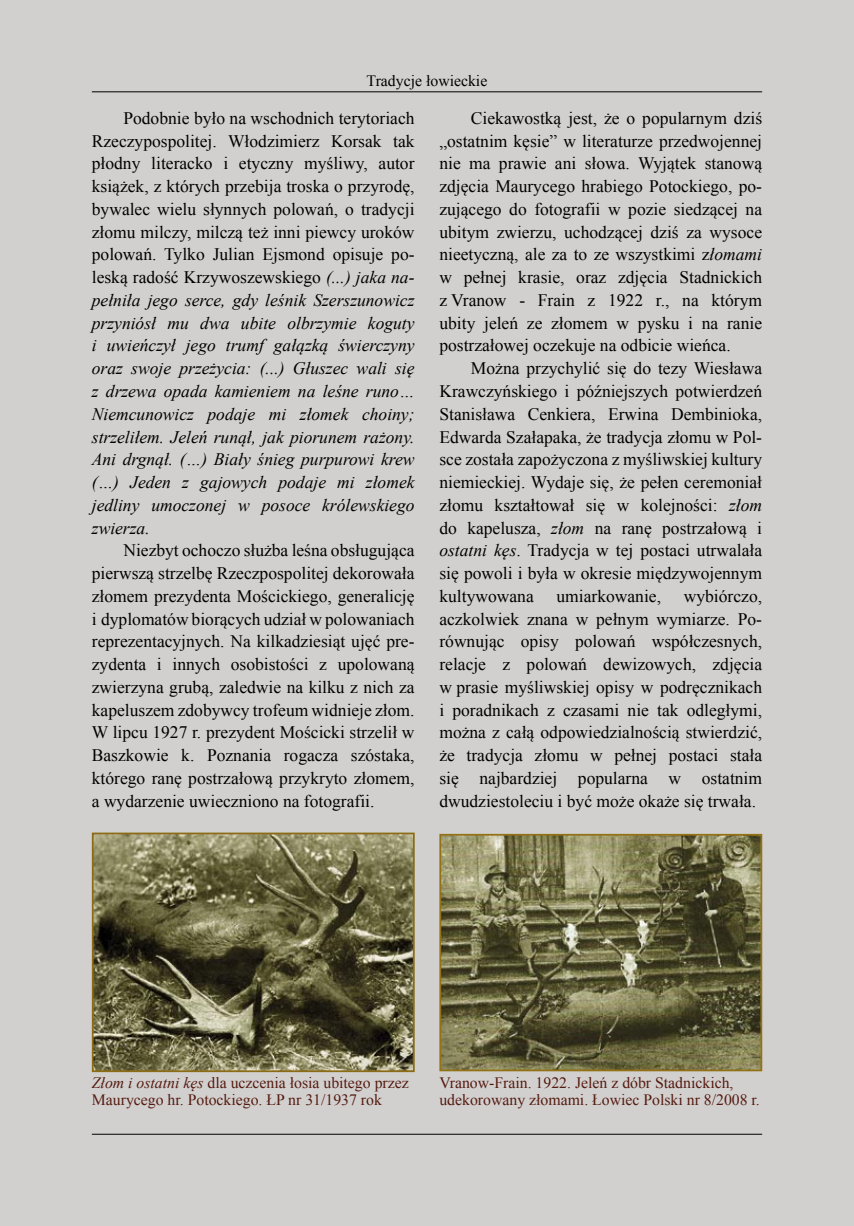
<style>
.page{position:relative;width:854px;height:1226px;background:#fff}
.page>*{position:absolute;margin:0;border:0;box-sizing:border-box;transform-origin:0 0}
.t1{font:17.5px/22.8px "Times New Roman";color:#000;text-align:justify}
.t2{font:italic 17.5px/22.8px "Times New Roman";color:#000;text-align:justify}
.t3{font:15.75px/17.5px "Times New Roman";color:#551b10}
.t4{font:15.75px "Times New Roman";color:#000}
.s1{font-style:normal}
.s2{font-style:italic}
</style>
<div class="page">
<div style="left:0;top:0;width:853px;height:1225px;background:#d2d0cf"></div>
<hr style="left:92px;top:91px;width:669px;height:1px;background:#000">
<img style="left:442px;top:836px;width:317px;height:232px">
<div style="left:439px;top:833px;width:323px;height:238px;border:2px solid #937116"></div>
<img style="left:95px;top:835px;width:316px;height:233px">
<div style="left:92px;top:832px;width:322px;height:239px;border:2px solid #8b6b15"></div>
<hr style="left:92px;top:1133px;width:669px;height:1px;background:#000">
<p class="t4" style="left:366px;top:70px;width:122px">Tradycje łowieckie</p>
<p class="t2" style="left:92px;top:106px;width:324px;text-indent:32px"><span class="s1">Podobnie było na wschodnich terytoriach Rzeczypospolitej. Włodzimierz Korsak tak płodny literacko i etyczny myśliwy, autor książek, z których przebija troska o przyrodę, bywalec wielu słynnych polowań, o tradycji złomu milczy, milczą też inni piewcy uroków polowań. Tylko Julian Ejsmond opisuje po&shy;leską radość Krzywoszewskiego</span> (...) jaka na&shy;pełniła jego serce, gdy leśnik Szerszunowicz przyniósł mu dwa ubite olbrzymie koguty i uwieńczył jego trumf gałązką świerczyny oraz swoje przeżycia: (...) Głuszec wali się z drzewa opada kamieniem na leśne runo… Niemcunowicz podaje mi złomek choiny; strzeliłem. Jeleń runął, jak piorunem rażony.<br>Ani drgnął. (…) Biały śnieg purpurowi krew (…) Jeden z gajowych podaje mi złomek jedliny umoczonej w posoce królewskiego zwierza.</p>
<p class="t1" style="left:92px;top:538px;width:324px;text-indent:32px">Niezbyt ochoczo służba leśna obsługująca pierwszą strzelbę Rzeczpospolitej dekorowała złomem prezydenta Mościckiego, generalicję i dyplomatów biorących udział w polowaniach reprezentacyjnych. Na kilkadziesiąt ujęć pre&shy;zydenta i innych osobistości z upolowaną zwierzyna grubą, zaledwie na kilku z nich za kapeluszem zdobywcy trofeum widnieje złom.<br>W lipcu 1927 r. prezydent Mościcki strzelił w Baszkowie k. Poznania rogacza szóstaka, którego ranę postrzałową przykryto złomem, a wydarzenie uwieczniono na fotografii.</p>
<p class="t1" style="left:439px;top:106px;width:324px;text-indent:31px">Ciekawostką jest, że o popularnym dziś „ostatnim kęsie” w literaturze przedwojennej nie ma prawie ani słowa. Wyjątek stanową zdjęcia Maurycego hrabiego Potockiego, po&shy;zującego do fotografii w pozie siedzącej na ubitym zwierzu, uchodzącej dziś za wysoce nieetyczną, ale za to ze wszystkimi z<span class="s2">łomami </span>w pełnej krasie, oraz zdjęcia Stadnickich z Vranow - Frain z 1922 r., na którym ubity jeleń ze złomem w pysku i na ranie postrzałowej oczekuje na odbicie wieńca.</p>
<p class="t1" style="left:439px;top:356px;width:324px;text-indent:31px">Można przychylić się do tezy Wiesława Krawczyńskiego i późniejszych potwierdzeń Stanisława Cenkiera, Erwina Dembinioka, Edwarda Szałapaka, że tradycja złomu w Pol&shy;sce została zapożyczona z myśliwskiej kultury niemieckiej. Wydaje się, że pełen ceremoniał złomu kształtował się w kolejności: <span class="s2">złom </span>do kapelusza, <span class="s2">złom</span> na ranę postrzałową i <span class="s2">ostatni kęs</span>. Tradycja w tej postaci utrwalała się powoli i była w okresie międzywojennym kultywowana</p>
<p class="t1" style="left:439px;top:584px;width:324px;text-indent:244px">wybiórczo, aczkolwiek znana w pełnym wymiarze. Po&shy;równując opisy polowań współczesnych, relacje z polowań dewizowych, zdjęcia w prasie myśliwskiej opisy w podręcznikach i poradnikach z czasami nie tak odległymi, można z całą odpowiedzialnością stwierdzić, że tradycja złomu w pełnej postaci stała się najbardziej popularna w ostatnim dwudziestoleciu i być może okaże się trwała.</p>
<p class="t1" style="left:556px;top:584px;width:106px">umiarkowanie,</p>
<p class="t3" style="left:92px;top:1073px;width:318px"><span class="s2">Złom i ostatni kęs</span> dla uczcenia łosia ubitego przez<br>Maurycego hr. Potockiego. ŁP nr 31/1937 rok</p>
<p class="t3" style="left:439px;top:1073px;width:322px">Vranow-Frain. 1922. Jeleń z dóbr Stadnickich, udekorowany złomami. Łowiec Polski nr 8/2008 r.</p>
</div>
